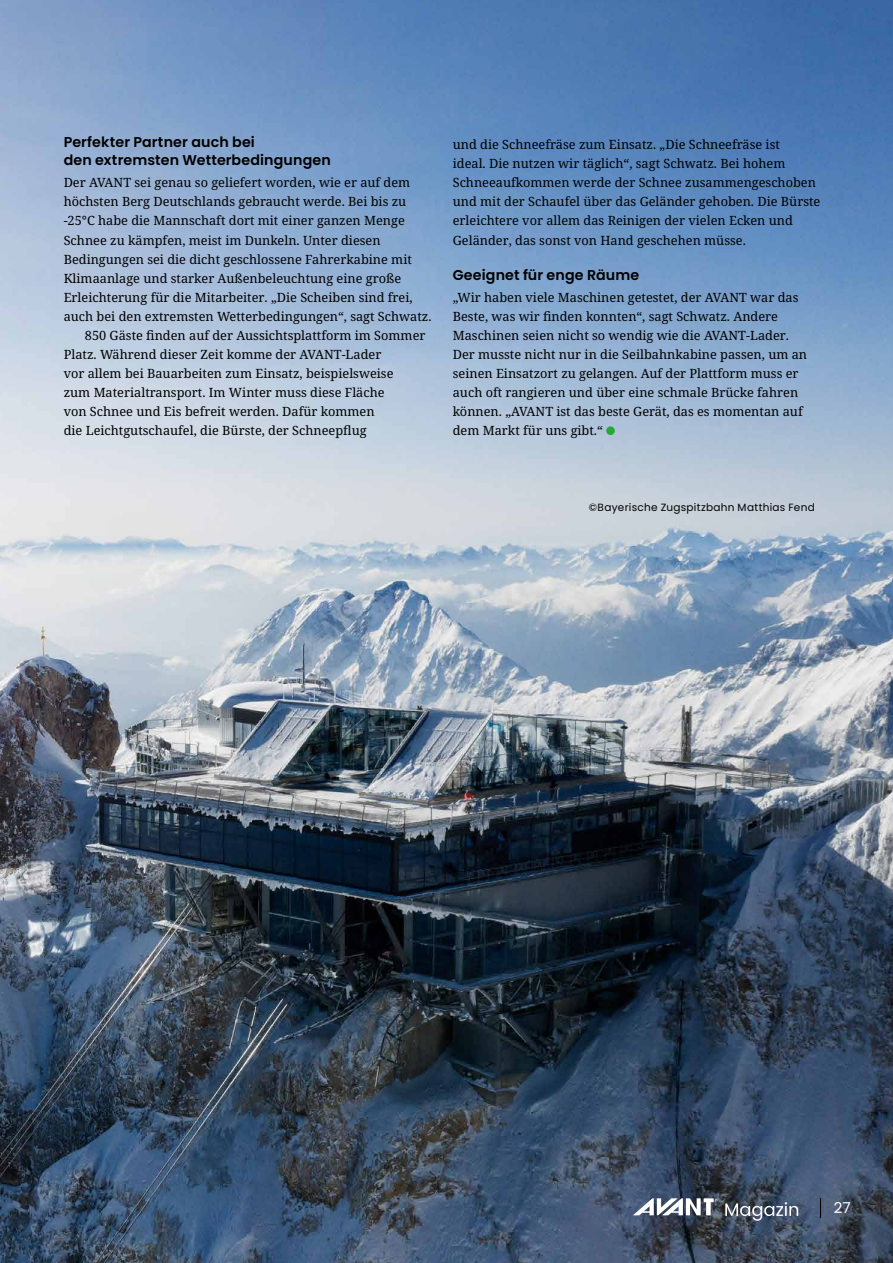
<style>
.page{position:relative;width:893px;height:1263px;background:#fff}
.page>*{position:absolute;margin:0;border:0;box-sizing:border-box;transform-origin:0 0}
.t1{font:15px "Poppins";color:#fff}
.t2{font:600 14.25px/18px "Poppins";letter-spacing:.01em;color:#000}
.t3{font:12.75px/19px "Noto Serif";color:#000}
.t4{font:10.5px "Poppins";letter-spacing:.03em;color:#000}
</style>
<div class="page">
<img style="left:0;top:0;width:893px;height:1263px">
<div style="left:606px;top:426px;width:9px;height:9px;background:#27a737;border-radius:50%"></div>
<svg style="left:725px;top:1202px;width:73px;height:19px"></svg>
<svg style="left:820px;top:1198px;width:1px;height:20px"></svg>
<svg style="left:633px;top:1198px;width:85px;height:17px"></svg>
<p class="t2" style="left:64px;top:133px;width:269px">Perfekter Partner auch bei<br>den extremsten Wetterbedingungen</p>
<p class="t3" style="left:64px;top:174px;width:348px">Der AVANT sei genau so geliefert worden, wie er auf dem</p>
<p class="t3" style="left:64px;top:193px;width:344px">höchsten Berg Deutschlands gebraucht werde. Bei bis zu</p>
<p class="t3" style="left:64px;top:212px;width:343px">-25°C habe die Mannschaft dort mit einer ganzen Menge</p>
<p class="t3" style="left:64px;top:231px;width:318px">Schnee zu kämpfen, meist im Dunkeln. Unter diesen</p>
<p class="t3" style="left:64px;top:250px;width:350px">Bedingungen sei die dicht geschlossene Fahrerkabine mit</p>
<p class="t3" style="left:64px;top:269px;width:339px">Klimaanlage und starker Außenbeleuchtung eine große</p>
<p class="t3" style="left:64px;top:288px;width:351px">Erleichterung für die Mitarbeiter. „Die Scheiben sind frei,</p>
<p class="t3" style="left:64px;top:307px;width:369px">auch bei den extremsten Wetterbedingungen“, sagt Schwatz.</p>
<p class="t3" style="left:85px;top:326px;width:342px">850 Gäste finden auf der Aussichtsplattform im Sommer</p>
<p class="t3" style="left:64px;top:345px;width:319px">Platz. Während dieser Zeit komme der AVANT-Lader</p>
<p class="t3" style="left:64px;top:364px;width:331px">vor allem bei Bauarbeiten zum Einsatz, beispielsweise</p>
<p class="t3" style="left:64px;top:383px;width:322px">zum Materialtransport. Im Winter muss diese Fläche</p>
<p class="t3" style="left:64px;top:402px;width:312px">von Schnee und Eis befreit werden. Dafür kommen</p>
<p class="t3" style="left:64px;top:421px;width:304px">die Leichtgutschaufel, die Bürste, der Schneepflug</p>
<p class="t3" style="left:453px;top:136px;width:369px">und die Schneefräse zum Einsatz. „Die Schneefräse ist<br>ideal. Die nutzen wir täglich“, sagt Schwatz. Bei hohem Schneeaufkommen werde der Schnee zusammengeschoben und mit der Schaufel über das Geländer gehoben. Die Bürste erleichtere vor allem das Reinigen der vielen Ecken und Geländer, das sonst von Hand geschehen müsse.</p>
<p class="t2" style="left:453px;top:266px;width:188px">Geeignet für enge Räume</p>
<p class="t3" style="left:453px;top:288px;width:356px">„Wir haben viele Maschinen getestet, der AVANT war das Beste, was wir finden konnten“, sagt Schwatz. Andere Maschinen seien nicht so wendig wie die AVANT-Lader.<br>Der musste nicht nur in die Seilbahnkabine passen, um an seinen Einsatzort zu gelangen. Auf der Plattform muss er auch oft rangieren und über eine schmale Brücke fahren können. „AVANT ist das beste Gerät, das es momentan auf dem Markt für uns gibt.“</p>
<p class="t4" style="left:589px;top:501px;width:227px">©Bayerische Zugspitzbahn Matthias Fend</p>
<p class="t1" style="left:834px;top:1199px;width:18px">27</p>
</div>
